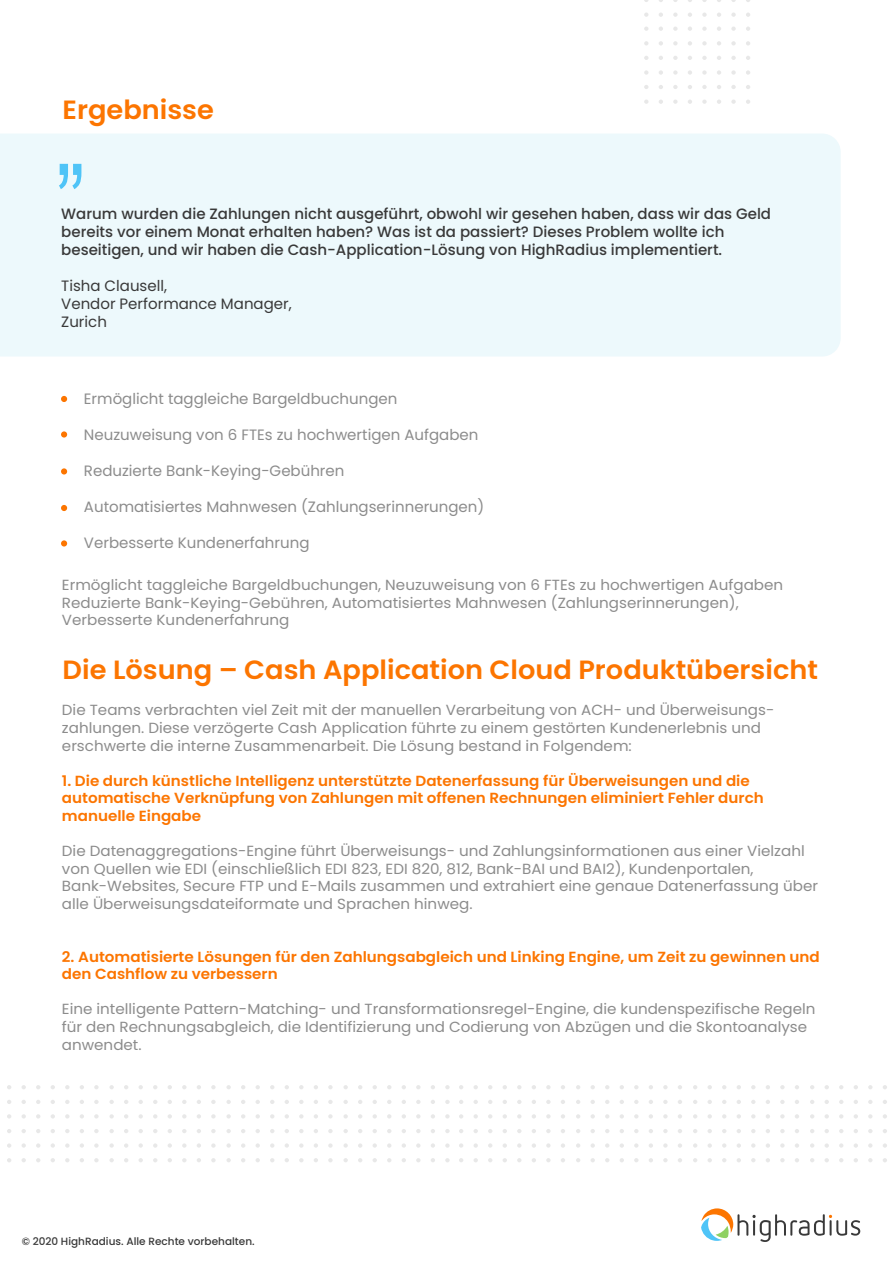
<style>
.page{position:relative;width:893px;height:1263px;background:#fff}
.page>*{position:absolute;margin:0;border:0;box-sizing:border-box;transform-origin:0 0}
.t1{font:108px "Arial Narrow";color:#4fc4f7}
.t2{font:600 26.4px "Poppins";color:#fc7500}
.t3{font:500 15px/18px "Poppins";color:#393939}
.t4{font:15px "Poppins";color:#8c8c8c}
.t5{font:15px/18px "Poppins";color:#393939}
.t6{font:14.7px/17.5px "Poppins";color:#8c8c8c}
.t7{font:600 14.7px/17.5px "Poppins";color:#fc7500}
.t8{font:500 10.5px "Poppins";color:#393939}
</style>
<div class="page">
<svg style="left:644px;top:0;width:106px;height:17px"></svg>
<svg style="left:644px;top:27px;width:106px;height:77px"></svg>
<svg style="left:701px;top:1208px;width:159px;height:34px"></svg>
<svg style="left:7px;top:1085px;width:92px;height:77px"></svg>
<svg style="left:109px;top:1085px;width:107px;height:77px"></svg>
<svg style="left:226px;top:1085px;width:107px;height:77px"></svg>
<svg style="left:343px;top:1085px;width:107px;height:77px"></svg>
<svg style="left:459px;top:1085px;width:106px;height:77px"></svg>
<svg style="left:576px;top:1085px;width:106px;height:77px"></svg>
<svg style="left:693px;top:1085px;width:106px;height:77px"></svg>
<svg style="left:810px;top:1085px;width:77px;height:77px"></svg>
<div style="left:0;top:134px;width:841px;height:222px;background:#edf9fc"></div>
<svg style="left:61px;top:396px;width:6px;height:6px"></svg>
<div style="left:61px;top:431px;width:6px;height:7px;background:#fc7500;border-radius:50%"></div>
<svg style="left:61px;top:468px;width:6px;height:6px"></svg>
<svg style="left:61px;top:505px;width:6px;height:6px"></svg>
<svg style="left:61px;top:540px;width:6px;height:6px"></svg>
<h2 class="t2" style="left:63px;top:94px;width:153px">Ergebnisse</h2>
<h1 class="t1" style="left:56px;top:124px;width:31px">”</h1>
<p class="t3" style="left:61px;top:204px;width:711px">Warum wurden die Zahlungen nicht ausgeführt, obwohl wir gesehen haben, dass wir das Geld bereits vor einem Monat erhalten haben? Was ist da passiert? Dieses Problem wollte ich beseitigen, und wir haben die Cash-Application-Lösung von HighRadius implementiert.</p>
<p class="t5" style="left:61px;top:276px;width:232px">Tisha Clausell,<br>Vendor Performance Manager,<br>Zurich</p>
<p class="t4" style="left:84px;top:390px;width:315px">Ermöglicht taggleiche Bargeldbuchungen</p>
<p class="t4" style="left:84px;top:426px;width:396px">Neuzuweisung von 6 FTEs zu hochwertigen Aufgaben</p>
<p class="t4" style="left:84px;top:462px;width:262px">Reduzierte Bank-Keying-Gebühren</p>
<p class="t4" style="left:84px;top:498px;width:402px">Automatisiertes Mahnwesen (Zahlungserinnerungen)</p>
<p class="t4" style="left:84px;top:534px;width:227px">Verbesserte Kundenerfahrung</p>
<p class="t6" style="left:62px;top:576px;width:723px">Ermöglicht taggleiche Bargeldbuchungen, Neuzuweisung von 6 FTEs zu hochwertigen Aufgaben<br>Reduzierte Bank-Keying-Gebühren, Automatisiertes Mahnwesen (Zahlungserinnerungen),<br>Verbesserte Kundenerfahrung</p>
<h2 class="t2" style="left:63px;top:655px;width:757px">Die Lösung – Cash Application Cloud Produktübersicht</h2>
<p class="t6" style="left:62px;top:702px;width:714px">Die Teams verbrachten viel Zeit mit der manuellen Verarbeitung von ACH- und Überweisungs&shy;zahlungen. Diese verzögerte Cash Application führte zu einem gestörten Kundenerlebnis und erschwerte die interne Zusammenarbeit. Die Lösung bestand in Folgendem:</p>
<p class="t7" style="left:62px;top:772px;width:703px">1. Die durch künstliche Intelligenz unterstützte Datenerfassung für Überweisungen und die automatische Verknüpfung von Zahlungen mit offenen Rechnungen eliminiert Fehler durch manuelle Eingabe</p>
<p class="t6" style="left:62px;top:842px;width:758px">Die Datenaggregations-Engine führt Überweisungs- und Zahlungsinformationen aus einer Vielzahl von Quellen wie EDI (einschließlich EDI 823, EDI 820, 812, Bank-BAI und BAI2), Kundenportalen, Bank-Websites, Secure FTP und E-Mails zusammen und extrahiert eine genaue Datenerfassung über alle Überweisungsdateiformate und Sprachen hinweg.</p>
<p class="t7" style="left:62px;top:948px;width:759px">2. Automatisierte Lösungen für den Zahlungsabgleich und Linking Engine, um Zeit zu gewinnen und den Cashflow zu verbessern</p>
<p class="t6" style="left:62px;top:1000px;width:755px">Eine intelligente Pattern-Matching- und Transformationsregel-Engine, die kundenspezifische Regeln für den Rechnungsabgleich, die Identifizierung und Codierung von Abzügen und die Skontoanalyse anwendet.</p>
<p class="t8" style="left:22px;top:1235px;width:234px">© 2020 HighRadius. Alle Rechte vorbehalten.</p>
</div>
